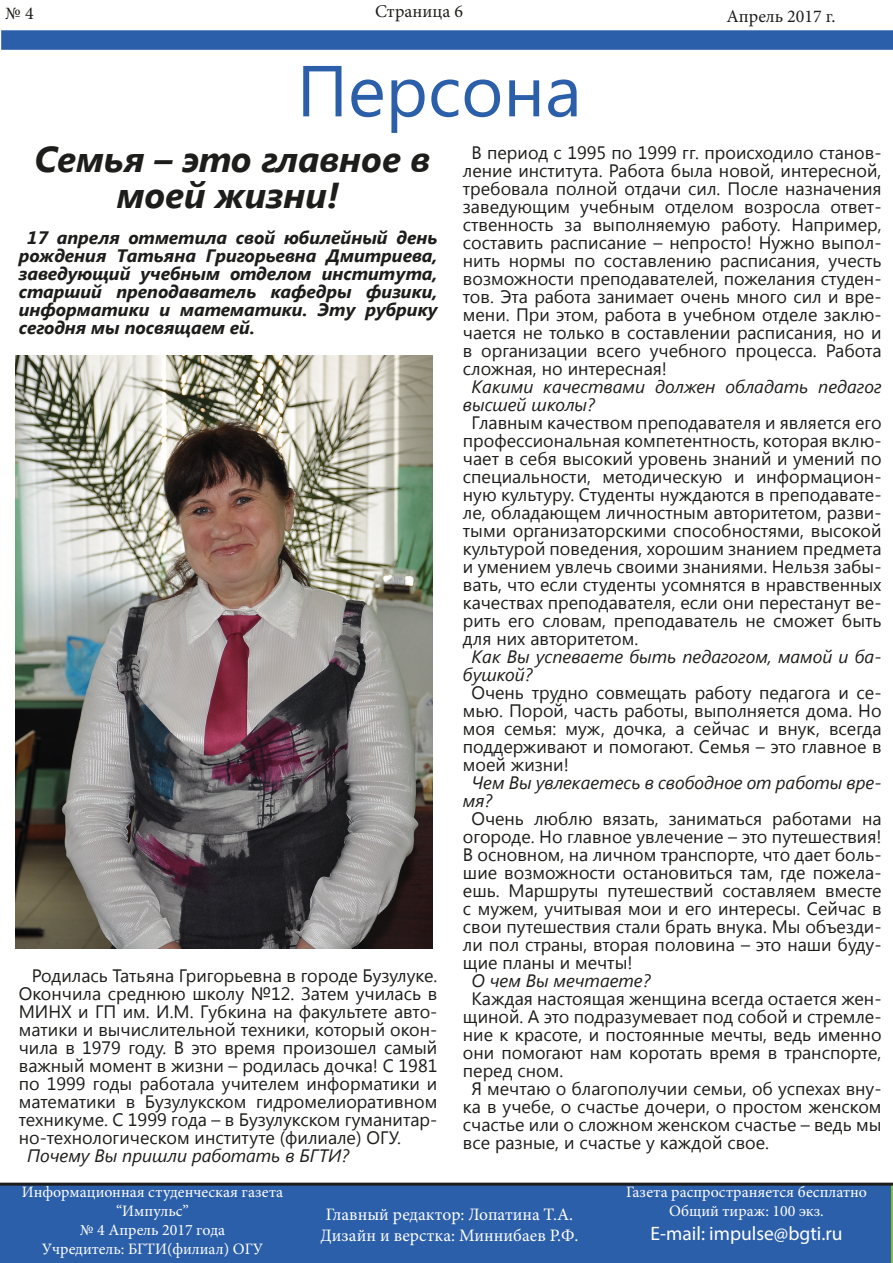
<style>
.page{position:relative;width:893px;height:1263px;background:#fff}
.page>*{position:absolute;margin:0;border:0;box-sizing:border-box;transform-origin:0 0}
.t1{font:72px "Segoe UI";color:#2c5faa}
.t2{font:italic 700 36px/36px "Segoe UI";color:#1d1d1b;text-align:center}
.t3{font:19.5px "Myriad Pro";color:#fff}
.t4{font:18px/18px "Segoe UI";color:#1d1d1b;text-align:justify}
.t5{font:italic 700 18px/18px "Segoe UI";color:#1d1d1b;text-align:justify}
.t6{font:italic 18px/18px "Segoe UI";color:#1d1d1b}
.t7{font:18px "Minion Pro";color:#1d1d1b}
.t8{font:17.55px "Minion Pro";color:#fff}
.t9{font:15.9px "Minion Pro";color:#fff}
</style>
<div class="page">
<div style="left:0;top:1185px;width:890px;height:78px;background:#2c5faa"></div>
<hr style="left:0;top:1182px;width:893px;height:3px;background:#1d1d1b">
<div style="left:1px;top:30px;width:892px;height:20px;background:#2c5faa"></div>
<img style="left:15px;top:356px;width:417px;height:592px">
<p class="t7" style="left:375px;top:-1px;width:90px">Страница 6</p>
<p class="t7" style="left:5px;top:2px;width:30px">№ 4</p>
<p class="t7" style="left:726px;top:5px;width:111px">Апрель 2017 г.</p>
<p class="t1" style="left:297px;top:41px;width:286px">Персона</p>
<p class="t2" style="left:34px;top:139px;width:397px">Семья – это главное в моей жизни!</p>
<p class="t5" style="left:19px;top:228px;width:420px;text-indent:9px">17 апреля отметила свой юбилейный день рождения Татьяна Григорьевна Дмитриева, заведующий учебным отделом института, старший преподаватель кафедры физики, информатики и математики. Эту рубрику сегодня мы посвящаем ей.</p>
<p class="t4" style="left:19px;top:966px;width:420px;text-indent:13px">Родилась Татьяна Григорьевна в городе Бузулуке.<br>Окончила среднюю школу №12. Затем училась в МИНХ и ГП им. И.М. Губкина на факультете авто&shy;матики и вычислительной техники, который окон&shy;чила в 1979 году. В это время произошел самый важный момент в жизни – родилась дочка! С 1981 по 1999 годы работала учителем информатики и математики в Бузулукском гидромелиоративном техникуме. С 1999 года – в Бузулукском гуманитар&shy;но-технологическом институте (филиале) ОГУ.</p>
<p class="t6" style="left:27px;top:1146px;width:323px">Почему Вы пришли работать в БГТИ?</p>
<p class="t4" style="left:463px;top:143px;width:420px;text-indent:9px">В период с 1995 по 1999 гг. происходило станов&shy;ление института. Работа была новой, интересной, требовала полной отдачи сил. После назначения заведующим учебным отделом возросла ответ&shy;ственность за выполняемую работу. Например, составить расписание – непросто! Нужно выпол&shy;нить нормы по составлению расписания, учесть возможности преподавателей, пожелания студен&shy;тов. Эта работа занимает очень много сил и вре&shy;мени. При этом, работа в учебном отделе заклю&shy;чается не только в составлении расписания, но и в организации всего учебного процесса. Работа сложная, но интересная!</p>
<p class="t6" style="left:463px;top:377px;width:420px;text-indent:9px">Какими качествами должен обладать педагог высшей школы?</p>
<p class="t4" style="left:463px;top:413px;width:420px;text-indent:9px">Главным качеством преподавателя и является его профессиональная компетентность, которая вклю&shy;чает в себя высокий уровень знаний и умений по специальности, методическую и информацион&shy;ную культуру. Студенты нуждаются в преподавате&shy;ле, обладающем личностным авторитетом, разви&shy;тыми организаторскими способностями, высокой культурой поведения, хорошим знанием предмета и умением увлечь своими знаниями. Нельзя забы&shy;вать, что если студенты усомнятся в нравственных качествах преподавателя, если они перестанут ве&shy;рить его словам, преподаватель не сможет быть для них авторитетом.</p>
<p class="t6" style="left:463px;top:647px;width:420px;text-indent:9px">Как Вы успеваете быть педагогом, мамой и ба&shy;бушкой?</p>
<p class="t4" style="left:463px;top:683px;width:420px;text-indent:9px">Очень трудно совмещать работу педагога и се&shy;мью. Порой, часть работы, выполняется дома. Но моя семья: муж, дочка, а сейчас и внук, всегда поддерживают и помогают. Семья – это главное в моей жизни!</p>
<p class="t6" style="left:463px;top:773px;width:420px;text-indent:9px">Чем Вы увлекаетесь в свободное от работы вре&shy;мя?</p>
<p class="t4" style="left:463px;top:809px;width:420px;text-indent:9px">Очень люблю вязать, заниматься работами на огороде. Но главное увлечение – это путешествия!<br>В основном, на личном транспорте, что дает боль&shy;шие возможности остановиться там, где пожела&shy;ешь. Маршруты путешествий составляем вместе с мужем, учитывая мои и его интересы. Сейчас в свои путешествия стали брать внука. Мы объезди&shy;ли пол страны, вторая половина – это наши буду&shy;щие планы и мечты!</p>
<p class="t6" style="left:471px;top:971px;width:181px">О чем Вы мечтаете?</p>
<p class="t4" style="left:463px;top:989px;width:420px;text-indent:9px">Каждая настоящая женщина всегда остается жен&shy;щиной. А это подразумевает под собой и стремле&shy;ние к красоте, и постоянные мечты, ведь именно они помогают нам коротать время в транспорте, перед сном.</p>
<p class="t4" style="left:463px;top:1079px;width:420px;text-indent:9px">Я мечтаю о благополучии семьи, об успехах вну&shy;ка в учебе, о счастье дочери, о простом женском счастье или о сложном женском счастье – ведь мы все разные, и счастье у каждой свое.</p>
<p class="t9" style="left:22px;top:1181px;width:263px">Информационная студенческая газета</p>
<p class="t9" style="left:116px;top:1200px;width:74px">“Импульс”</p>
<p class="t9" style="left:80px;top:1219px;width:147px">№ 4 Апрель 2017 года</p>
<p class="t9" style="left:42px;top:1239px;width:223px">Учредитель: БГТИ(филиал) ОГУ</p>
<p class="t8" style="left:326px;top:1202px;width:249px">Главный редактор: Лопатина Т.А.</p>
<p class="t8" style="left:320px;top:1223px;width:260px">Дизайн и верстка: Миннибаев Р.Ф.</p>
<p class="t9" style="left:626px;top:1181px;width:242px">Газета распространяется бесплатно</p>
<p class="t9" style="left:669px;top:1200px;width:156px">Общий тираж: 100 экз.</p>
<p class="t3" style="left:651px;top:1221px;width:193px">E-mail: impulse@bgti.ru</p>
</div>
